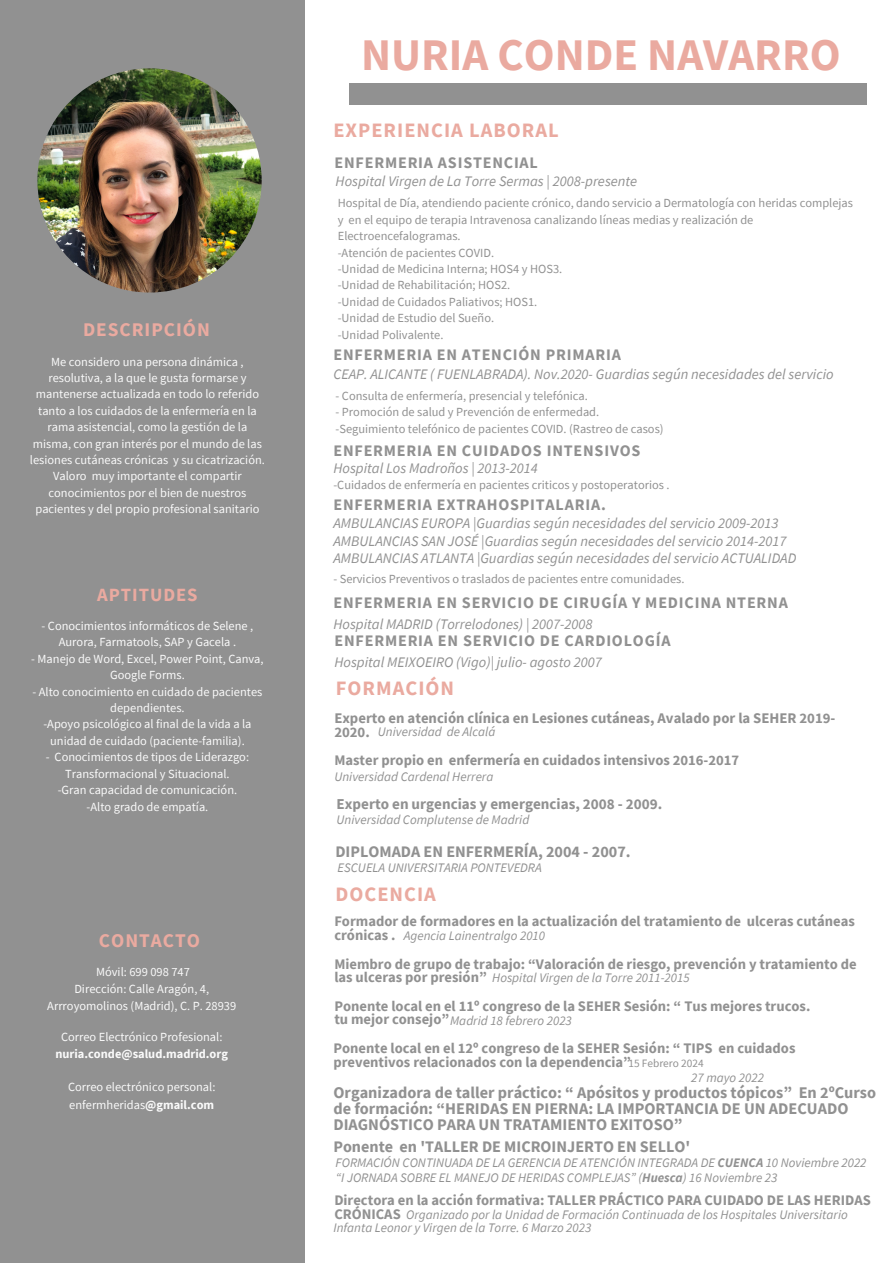
<style>
.page{position:relative;width:894px;height:1264px;background:#fff}
.page>*{position:absolute;margin:0;border:0;box-sizing:border-box;transform-origin:0 0}
.t1{font:700 45.15px "Source Sans Pro";color:#eaaaa0}
.t2{font:700 20.4px "Source Sans Pro";letter-spacing:.05em;color:#eaaaa0}
.t3{font:700 19.35px "Source Sans Pro";letter-spacing:.05em;color:#eaaaa0}
.t4{font:700 18.6px "Source Sans Pro";letter-spacing:.05em;color:#eaaaa0}
.t5{font:700 16.2px/15.9px "Source Sans Pro";color:#919191}
.t6{font:700 16.05px "Source Sans Pro";letter-spacing:.05em;color:#919191}
.t7{font:700 16.05px "Source Sans Pro";color:#919191}
.t8{font:700 15.15px "Source Sans Pro";color:#919191}
.t9{font:700 14.7px/13.6px "Source Sans Pro";color:#919191}
.t10{font:700 14.55px/13.5px "Source Sans Pro";color:#919191}
.t11{font:italic 14.55px "Source Sans Pro";color:#919191}
.t12{font:italic 13.05px/13px "Source Sans Pro";color:#919191}
.t13{font:12.45px/16.4px "Source Sans Pro";color:#fafafa;text-align:center}
.t14{font:12.45px/16.4px "Source Sans Pro";color:#919191}
.t15{font:700 12.45px "Source Sans Pro";color:#fafafa}
.t16{font:11.25px "Source Sans Pro";color:#919191}
.s1{font-weight:700}
</style>
<div class="page">
<div style="left:349px;top:83px;width:517px;height:22px;background:#919191"></div>
<div style="left:0;top:0;width:304px;height:1262px;background:#919191"></div>
<img style="left:37px;top:68px;width:224px;height:224px;border-radius:50%">
<h2 class="t3" style="left:83px;top:316px;width:128px">DESCRIPCIÓN</h2>
<p class="t13" style="left:30px;top:353px;width:236px">Me considero una persona dinámica , resolutiva, a la que le gusta formarse y mantenerse actualizada en todo lo referido tanto a los cuidados de la enfermería en la rama asistencial, como la gestión de la misma, con gran interés por el mundo de las lesiones cutáneas crónicas y su cicatrización.</p>
<p class="t13" style="left:35px;top:468px;width:225px">Valoro muy importante el compartir conocimientos por el bien de nuestros pacientes y del propio profesional sanitario</p>
<h2 class="t4" style="left:97px;top:583px;width:102px">APTITUDES</h2>
<p class="t13" style="left:42px;top:617px;width:213px">- Conocimientos informáticos de Selene ,<br>Aurora, Farmatools, SAP y Gacela .</p>
<p class="t13" style="left:31px;top:650px;width:234px">- Manejo de Word, Excel, Power Point, Canva,<br>Google Forms.</p>
<p class="t13" style="left:32px;top:683px;width:231px">- Alto conocimiento en cuidado de pacientes dependientes.</p>
<p class="t13" style="left:43px;top:715px;width:209px">-Apoyo psicológico al final de la vida a la unidad de cuidado (paciente-familia).</p>
<p class="t13" style="left:46px;top:748px;width:205px">- Conocimientos de tipos de Liderazgo:<br>Transformacional y Situacional.</p>
<p class="t13" style="left:58px;top:781px;width:181px">-Gran capacidad de comunicación.</p>
<p class="t13" style="left:87px;top:798px;width:123px">-Alto grado de empatía.</p>
<h2 class="t3" style="left:99px;top:927px;width:103px">CONTACTO</h2>
<p class="t13" style="left:96px;top:963px;width:95px">Móvil: 699 098 747</p>
<p class="t13" style="left:74px;top:980px;width:136px">Dirección: Calle Aragón, 4,</p>
<p class="t13" style="left:47px;top:997px;width:190px">Arrroyomolinos (Madrid), C. P. 28939</p>
<p class="t13" style="left:61px;top:1028px;width:163px">Correo Electrónico Profesional:</p>
<p class="t15" style="left:55px;top:1045px;width:174px">nuria.conde@salud.madrid.org</p>
<p class="t13" style="left:68px;top:1078px;width:149px;line-height:17.2px;text-align:left">Correo electrónico personal: enfermheridas<span class="s1">@gmail.com</span></p>
<p class="t1" style="left:361px;top:26px;width:481px">NURIA CONDE NAVARRO</p>
<h2 class="t2" style="left:333px;top:117px;width:227px">EXPERIENCIA LABORAL</h2>
<p class="t6" style="left:334px;top:152px;width:205px">ENFERMERIA ASISTENCIAL</p>
<p class="t11" style="left:335px;top:171px;width:303px">Hospital Virgen de La Torre Sermas | 2008-presente</p>
<h3 class="t14" style="left:338px;top:195px;width:516px">Hospital de Día, atendiendo paciente crónico, dando servicio a Dermatología con heridas complejas y en el equipo de terapia Intravenosa canalizando líneas medias y realización de<br>Electroencefalogramas.</h3>
<h6 class="t14" style="left:338px;top:244px;width:158px">-Atención de pacientes COVID.</h6>
<p class="t14" style="left:338px;top:260px;width:226px">-Unidad de Medicina Interna; HOS4 y HOS3.</p>
<p class="t14" style="left:338px;top:277px;width:174px">-Unidad de Rehabilitación; HOS2.</p>
<p class="t14" style="left:338px;top:293px;width:201px">-Unidad de Cuidados Paliativos; HOS1.</p>
<p class="t14" style="left:338px;top:310px;width:158px">-Unidad de Estudio del Sueño.</p>
<p class="t14" style="left:338px;top:326px;width:107px">-Unidad Polivalente.</p>
<p class="t6" style="left:333px;top:344px;width:289px">ENFERMERIA EN ATENCIÓN PRIMARIA</p>
<p class="t11" style="left:333px;top:364px;width:501px">CEAP. ALICANTE ( FUENLABRADA). Nov.2020- Guardias según necesidades del servicio</p>
<h3 class="t14" style="left:335px;top:387px;width:254px">- Consulta de enfermería, presencial y telefónica.</h3>
<h6 class="t14" style="left:335px;top:404px;width:265px">- Promoción de salud y Prevención de enfermedad.</h6>
<p class="t14" style="left:335px;top:420px;width:329px">-Seguimiento telefónico de pacientes COVID. (Rastreo de casos)</p>
<h6 class="t6" style="left:333px;top:440px;width:308px">ENFERMERIA EN CUIDADOS INTENSIVOS</h6>
<p class="t11" style="left:333px;top:459px;width:206px">Hospital Los Madroños | 2013-2014</p>
<h3 class="t14" style="left:333px;top:477px;width:337px">-Cuidados de enfermería en pacientes criticos y postoperatorios .</h3>
<h6 class="t6" style="left:333px;top:494px;width:274px">ENFERMERIA EXTRAHOSPITALARIA.</h6>
<h6 class="t11" style="left:333px;top:513px;width:446px">AMBULANCIAS EUROPA |Guardias según necesidades del servicio 2009-2013</h6>
<h6 class="t11" style="left:333px;top:531px;width:454px">AMBULANCIAS SAN JOSÉ |Guardias según necesidades del servicio 2014-2017</h6>
<p class="t11" style="left:333px;top:549px;width:464px">AMBULANCIAS ATLANTA |Guardias según necesidades del servicio ACTUALIDAD</p>
<h3 class="t6" style="left:333px;top:592px;width:456px">ENFERMERIA EN SERVICIO DE CIRUGÍA Y MEDICINA NTERNA</h3>
<h6 class="t11" style="left:333px;top:614px;width:261px">Hospital MADRID (Torrelodones) | 2007-2008</h6>
<h3 class="t6" style="left:334px;top:630px;width:337px">ENFERMERIA EN SERVICIO DE CARDIOLOGÍA</h3>
<h6 class="t11" style="left:334px;top:652px;width:269px">Hospital MEIXOEIRO (Vigo)| julio- agosto 2007</h6>
<h2 class="t2" style="left:336px;top:675px;width:120px">FORMACIÓN</h2>
<h4 class="t12" style="left:378px;top:724px;width:119px">Universidad de Alcalá</h4>
<h3 class="t14" style="left:333px;top:570px;width:352px">- Servicios Preventivos o traslados de pacientes entre comunidades.</h3>
<p class="t9" style="left:334px;top:711px;width:502px">Experto en atención clínica en Lesiones cutáneas, Avalado por la SEHER 2019-<br>2020.</p>
<p class="t10" style="left:334px;top:753px;width:406px">Master propio en enfermería en cuidados intensivos 2016-2017</p>
<h4 class="t12" style="left:334px;top:769px;width:160px">Universidad Cardenal Herrera</h4>
<p class="t8" style="left:336px;top:794px;width:327px">Experto en urgencias y emergencias, 2008 - 2009.</p>
<h3 class="t12" style="left:336px;top:813px;width:194px">Universidad Complutense de Madrid</h3>
<p class="t7" style="left:335px;top:841px;width:296px">DIPLOMADA EN ENFERMERÍA, 2004 - 2007.</p>
<h5 class="t12" style="left:337px;top:860px;width:206px">ESCUELA UNIVERSITARIA PONTEVEDRA</h5>
<h2 class="t2" style="left:335px;top:881px;width:102px">DOCENCIA</h2>
<p class="t10" style="left:334px;top:914px;width:522px">Formador de formadores en la actualización del tratamiento de ulceras cutáneas crónicas .</p>
<h5 class="t12" style="left:492px;top:970px;width:199px">Hospital Virgen de la Torre 2011-2015</h5>
<h5 class="t12" style="left:403px;top:928px;width:143px">Agencia Lainentralgo 2010</h5>
<p class="t10" style="left:334px;top:956px;width:524px">Miembro de grupo de trabajo: “Valoración de riesgo, prevención y tratamiento de las ulceras por presión”</p>
<p class="t10" style="left:334px;top:998px;width:477px">Ponente local en el 11º congreso de la SEHER Sesión: “ Tus mejores trucos. tu mejor consejo”</p>
<h4 class="t12" style="left:450px;top:1013px;width:123px">Madrid 18 febrero 2023</h4>
<h5 class="t10" style="left:333px;top:1041px;width:463px">Ponente local en el 12º congreso de la SEHER Sesión: “ TIPS en cuidados preventivos relacionados con la dependencia”</h5>
<p class="t16" style="left:628px;top:1056px;width:77px">15 Febrero 2024</p>
<p class="t12" style="left:691px;top:1070px;width:74px">27 mayo 2022</p>
<h5 class="t5" style="left:333px;top:1084px;width:544px">Organizadora de taller práctico: “ Apósitos y productos tópicos” En 2ºCurso de formación: “HERIDAS EN PIERNA: LA IMPORTANCIA DE UN ADECUADO<br>DIAGNÓSTICO PARA UN TRATAMIENTO EXITOSO”</h5>
<p class="t7" style="left:333px;top:1135px;width:358px">Ponente en 'TALLER DE MICROINJERTO EN SELLO'</p>
<p class="t12" style="left:336px;top:1171px;width:443px">“I JORNADA SOBRE EL MANEJO DE HERIDAS COMPLEJAS” (<span class="s1">Huesca</span>) 16 Noviembre 23</p>
<h4 class="t12" style="left:335px;top:1155px;width:532px">FORMACIÓN CONTINUADA DE LA GERENCIA DE ATENCIÓN INTEGRADA DE <span class="s1">CUENCA</span> 10 Noviembre 2022</h4>
<p class="t10" style="left:334px;top:1193px;width:538px">Directora en la acción formativa: TALLER PRÁCTICO PARA CUIDADO DE LAS HERIDAS<br>CRÓNICAS</p>
<h5 class="t12" style="left:333px;top:1207px;width:516px;text-indent:73px">Organizado por la Unidad de Formación Continuada de los Hospitales Universitario<br>Infanta Leonor y Virgen de la Torre. 6 Marzo 2023</h5>
</div>
